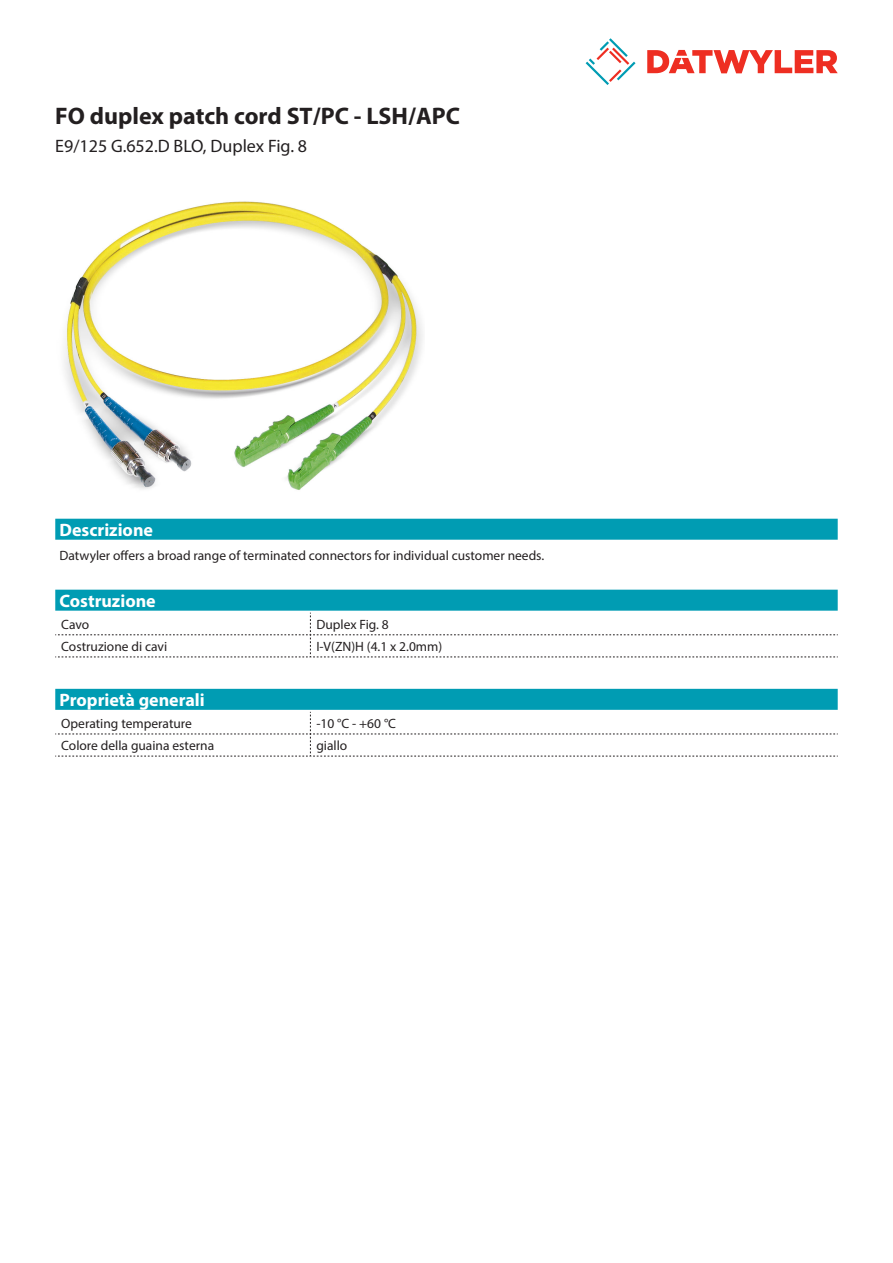
<style>
.page{position:relative;width:893px;height:1263px;background:#fff}
.page>*{position:absolute;margin:0;border:0;box-sizing:border-box;transform-origin:0 0}
.Product_Head{font:700 24px "Myriad Pro";color:#231f20}
.Standard_Head_Proper{font:700 18px "Myriad Pro";color:#fff}
.SubHead{font:18px "Myriad Pro";color:#231f20}
.myriad_light_propert{font:13.5px "Myriad Pro";color:#231f20}
.Standard_text{font:13.5px "Myriad Pro";color:#231f20}
</style>
<div class="page">
<svg style="left:586px;top:38px;width:49px;height:47px"></svg>
<svg style="left:647px;top:50px;width:191px;height:23px"></svg>
<div style="left:55px;top:590px;width:783px;height:21px;background:#009cb3"></div>
<svg style="left:55px;top:613px;width:783px;height:45px"></svg>
<img style="left:64px;top:201px;width:359px;height:289px">
<div style="left:55px;top:519px;width:783px;height:21px;background:#009cb3"></div>
<div style="left:55px;top:689px;width:783px;height:21px;background:#009cb3"></div>
<svg style="left:55px;top:712px;width:783px;height:45px"></svg>
<p class="Product_Head" style="left:55px;top:101px;width:406px">FO duplex patch cord ST/PC - LSH/APC</p>
<p class="SubHead" style="left:55px;top:135px;width:253px">E9/125 G.652.D BLO, Duplex Fig. 8</p>
<p class="Standard_Head_Proper" style="left:60px;top:518px;width:95px">Descrizione</p>
<p class="Standard_text" style="left:60px;top:547px;width:486px">Datwyler offers a broad range of terminated connectors for individual customer needs.</p>
<p class="Standard_Head_Proper" style="left:60px;top:589px;width:98px">Costruzione</p>
<p class="myriad_light_propert" style="left:61px;top:616px;width:29px">Cavo</p>
<p class="myriad_light_propert" style="left:316px;top:616px;width:74px">Duplex Fig. 8</p>
<p class="myriad_light_propert" style="left:61px;top:638px;width:107px">Costruzione di cavi</p>
<p class="myriad_light_propert" style="left:316px;top:638px;width:127px">I-V(ZN)H (4.1 x 2.0mm)</p>
<p class="Standard_Head_Proper" style="left:60px;top:688px;width:147px">Proprietà generali</p>
<p class="myriad_light_propert" style="left:61px;top:715px;width:132px">Operating temperature</p>
<p class="myriad_light_propert" style="left:316px;top:715px;width:81px">-10 °C - +60 °C</p>
<p class="myriad_light_propert" style="left:61px;top:737px;width:154px">Colore della guaina esterna</p>
<p class="myriad_light_propert" style="left:316px;top:737px;width:32px">giallo</p>
</div>
